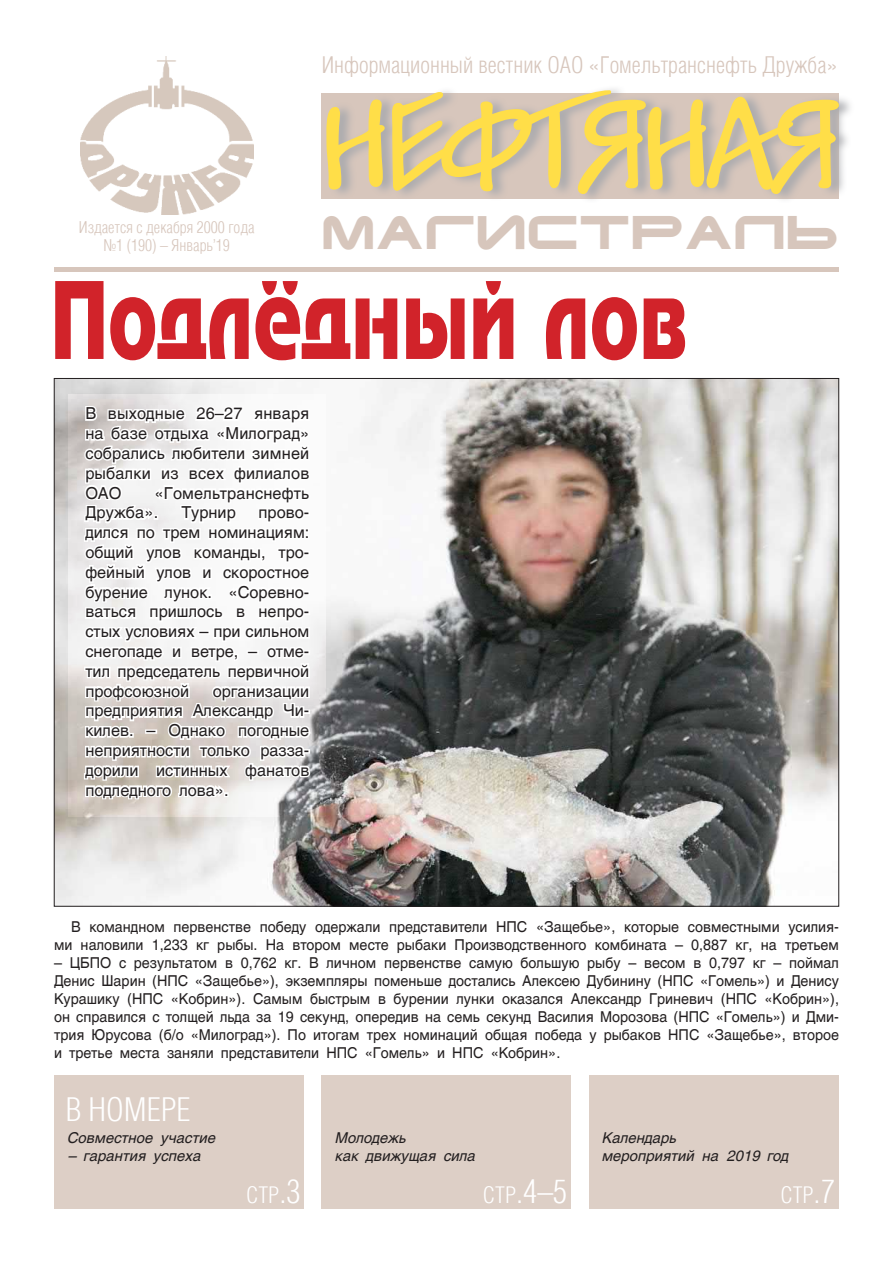
<style>
.page{position:relative;width:893px;height:1263px;background:#fff}
.page>*{position:absolute;margin:0;border:0;box-sizing:border-box;transform-origin:0 0}
.t1{font:105px "Adver Gothic";color:#d1232a;scale:.7 1}
.t2{font:103.5px "Jakob C";color:#ffde48}
.t3{font:700 semi-expanded 45px "Terminator Cyr 4";letter-spacing:.005em;color:#d7c6bc}
.t4{font:300 33px "Helios Cond";color:#fff}
.t5{font:300 23.25px "Helios Cond";color:#d7c6bc}
.t6{font:300 23.1px "Helios Cond";color:#fff}
.t7{font:16.5px/19.8px "AG Helvetica Cyr Roman";color:#231f20;text-align:justify}
.t8{font:300 16.5px "Helios Cond";color:#d7c6bc}
.t9{font:15px/18px "AG Helvetica Cyr Roman";color:#231f20;text-align:right;scale:.96 1}
.t10{font:italic 15px "AG Helvetica Cyr";color:#231f20}
.s1{font-size:33px}
.s2{font-size:23.1px}
</style>
<div class="page">
<img style="left:81px;top:56px;width:173px;height:159px">
<div style="left:327px;top:85px;width:528px;height:119px;background:#a8a9ad;opacity:.9"></div>
<svg style="left:323px;top:89px;width:517px;height:106px;background:#d5c6a3"></svg>
<div style="left:54px;top:267px;width:785px;height:5px;background:#d7c6bc"></div>
<div style="left:321px;top:1075px;width:250px;height:134px;background:#ddcfc6"></div>
<div style="left:589px;top:1075px;width:250px;height:134px;background:#ddcfc6"></div>
<div style="left:54px;top:1075px;width:250px;height:134px;background:#ddcfc6"></div>
<img style="left:56px;top:380px;width:781px;height:524px">
<svg style="left:69px;top:394px;width:257px;height:422px"></svg>
<svg style="left:82px;top:404px;width:231px;height:397px"></svg>
<p class="t8" style="left:79px;top:218px;width:177px">Издается с декабря 2000 года</p>
<p class="t8" style="left:104px;top:236px;width:128px">№1 (190) – Январь’19</p>
<p class="t5" style="left:322px;top:52px;width:517px">Информационный вестник ОАО «Гомельтранснефть Дружба»</p>
<p class="t2" style="left:321px;top:69px;width:516px">НЕФТЯНАЯ</p>
<p class="t3" style="left:321px;top:203px;width:519px">МАГИСТРАЛЬ</p>
<p class="t1" style="left:51px;top:263px;width:911px">Подлёдный лов</p>
<p class="t7" style="left:85px;top:404px;width:225px">В выходные 26–27 января на базе отдыха «Милоград» собрались любители зимней рыбалки из всех филиалов ОАО</p>
<p class="t7" style="left:85px;top:483px;width:225px;text-indent:69px">«Гомельтранснефть<br>Дружба».</p>
<p class="t7" style="left:181px;top:503px;width:56px">Турнир</p>
<p class="t7" style="left:85px;top:503px;width:225px;text-indent:173px">прово&shy;дился по трем номинациям: общий улов команды, тро&shy;фейный улов и скоростное бурение лунок. «Соревно&shy;ваться пришлось в непро&shy;стых условиях – при сильном снегопаде и ветре, – отме&shy;тил председатель первичной профсоюзной</p>
<p class="t7" style="left:85px;top:681px;width:225px;text-indent:127px">организации предприятия Александр Чи&shy;килев. – Однако погодные неприятности только разза&shy;дорили истинных фанатов подледного лова».</p>
<p class="t9" style="left:54px;top:917px;width:819px">В командном первенстве победу одержали представители НПС «Защебье», которые совместными усилия&shy;ми наловили 1,233 кг рыбы. На втором месте рыбаки Производственного комбината – 0,887 кг, на третьем</p>
<p class="t9" style="left:54px;top:953px;width:819px;text-align:justify">– ЦБПО с результатом в 0,762 кг. В личном первенстве самую большую рыбу – весом в 0,797 кг – поймал Денис Шарин (НПС «Защебье»), экземпляры поменьше достались Алексею Дубинину (НПС «Гомель») и Денису Курашику (НПС «Кобрин»). Самым быстрым в бурении лунки оказался Александр Гриневич (НПС «Кобрин»), он справился с толщей льда за 19 секунд, опередив на семь секунд Василия Морозова (НПС «Гомель») и Дми&shy;трия Юрусова (б/о «Милоград»). По итогам трех номинаций общая победа у рыбаков НПС «Защебье», второе и третье места заняли представители НПС «Гомель» и НПС «Кобрин».</p>
<p class="t4" style="left:66px;top:1091px;width:126px">В НОМЕРЕ</p>
<p class="t10" style="left:68px;top:1130px;width:150px">Совместное участие</p>
<p class="t10" style="left:68px;top:1148px;width:135px">– гарантия успеха</p>
<p class="t6" style="left:246px;top:1182px;width:56px">стр<span class="s1">.3</span></p>
<p class="t10" style="left:335px;top:1130px;width:73px">Молодежь</p>
<p class="t10" style="left:335px;top:1148px;width:142px">как движущая сила</p>
<p class="t4" style="left:483px;top:1173px;width:86px"><span class="s2">стр</span>.4–5</p>
<p class="t10" style="left:602px;top:1130px;width:76px">Календарь</p>
<p class="t10" style="left:602px;top:1148px;width:188px">мероприятий на 2019 год</p>
<p class="t6" style="left:780px;top:1182px;width:56px">стр<span class="s1">.7</span></p>
</div>
